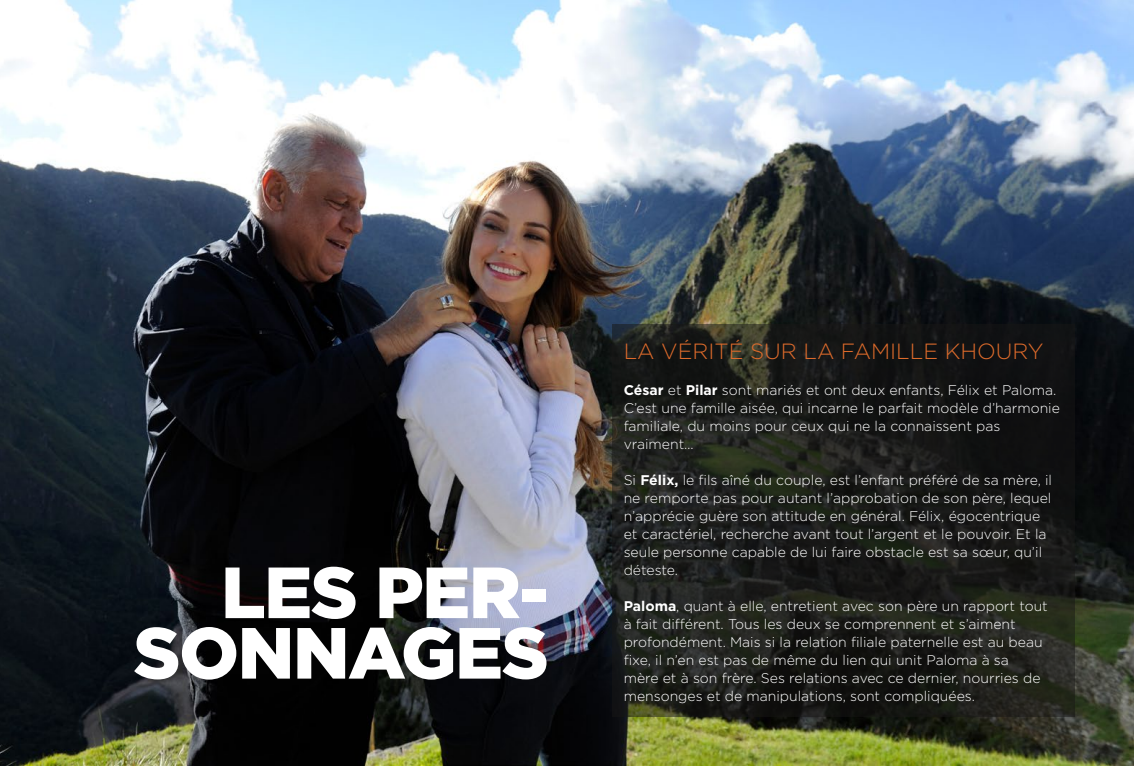
<style>
.page{position:relative;width:1134px;height:766px;background:#fff}
.page>*{position:absolute;margin:0;border:0;box-sizing:border-box;transform-origin:0 0}
.t1{font:900 72.2px "Gotham";color:#fff}
.t2{font:300 22px "Gotham";color:#dc6a2b}
.t3{font:300 14px/18px "Gotham";color:#fff}
.s1{font-weight:700}
</style>
<div class="page">
<img style="left:0;top:0;width:1134px;height:765px">
<svg style="left:612px;top:324px;width:462px;height:392px;background:#1b1c19"></svg>
<h1 class="t1" style="left:221px;top:542px;width:329px">LES PER-</h1>
<h1 class="t1" style="left:133px;top:603px;width:54px">SONN</h1>
<h1 class="t1" style="left:348px;top:603px;width:102px">AGES</h1>
<h2 class="t2" style="left:624px;top:337px;width:422px">LA VÉRITÉ SUR LA FAMILLE KHOURY</h2>
<p class="t3" style="left:624px;top:381px;width:438px"><span class="s1">César</span> et <span class="s1">Pilar</span> sont mariés et ont deux enfants, Félix et Paloma.<br>C’est une famille aisée, qui incarne le parfait modèle d’harmonie familiale, du moins pour ceux qui ne la connaissent pas vraiment…</p>
<p class="t3" style="left:624px;top:471px;width:430px">Si <span class="s1">Félix,</span> le fils aîné du couple, est l’enfant préféré de sa mère, il ne remporte pas pour autant l’approbation de son père, lequel n’apprécie guère son attitude en général. Félix, égocentrique et caractériel, recherche avant tout l’argent et le pouvoir. Et la seule personne capable de lui faire obstacle est sa sœur, qu’il déteste.</p>
<p class="t3" style="left:624px;top:597px;width:426px"><span class="s1">Paloma</span>, quant à elle, entretient avec son père un rapport tout à fait différent. Tous les deux se comprennent et s’aiment profondément. Mais si la relation filiale paternelle est au beau fixe, il n’en est pas de même du lien qui unit Paloma à sa<br>mère et à son frère. Ses relations avec ce dernier, nourries de mensonges et de manipulations, sont compliquées.</p>
</div>
